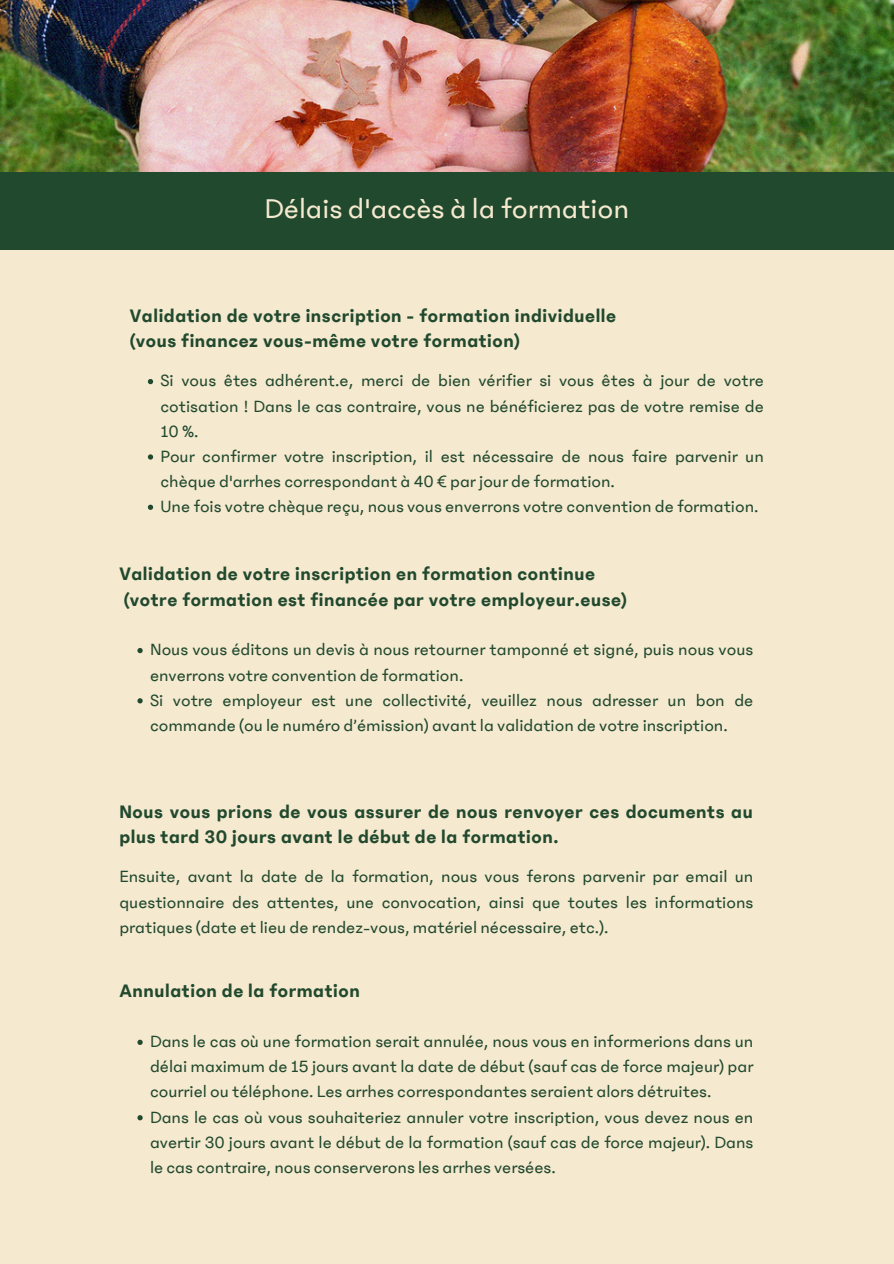
<style>
.page{position:relative;width:894px;height:1264px;background:#fff}
.page>*{position:absolute;margin:0;border:0;box-sizing:border-box;transform-origin:0 0}
.t1{font:30px "Phantom Sans 0.6";color:#f5e9cf}
.t2{font:600 19.5px/25.2px "Phantom Sans 0.6";letter-spacing:.03em;color:#21492e}
.t3{font:18px/25.2px "Phantom Sans 0.6";color:#21492e;text-align:justify}
</style>
<div class="page">
<div style="left:0;top:0;width:893px;height:1263px;background:#f5e9cf"></div>
<div style="left:0;top:171px;width:893px;height:78px;background:#21492e"></div>
<svg style="left:148px;top:379px;width:5px;height:5px"></svg>
<svg style="left:148px;top:454px;width:5px;height:5px"></svg>
<svg style="left:148px;top:504px;width:5px;height:6px"></svg>
<svg style="left:137px;top:648px;width:6px;height:5px"></svg>
<svg style="left:137px;top:698px;width:6px;height:5px"></svg>
<svg style="left:137px;top:1039px;width:6px;height:5px"></svg>
<svg style="left:137px;top:1115px;width:6px;height:5px"></svg>
<img style="left:0;top:0;width:893px;height:171px">
<p class="t1" style="left:264px;top:193px;width:366px">Délais d'accès à la formation</p>
<h1 class="t2" style="left:130px;top:304px;width:487px">Validation de votre inscription - formation individuelle (vous financez vous-même votre formation)</h1>
<h2 class="t3" style="left:160px;top:368px;width:604px">Si vous êtes adhérent.e, merci de bien vérifier si vous êtes à jour de votre cotisation ! Dans le cas contraire, vous ne bénéficierez pas de votre remise de 10 %.</h2>
<p class="t3" style="left:160px;top:444px;width:604px">Pour confirmer votre inscription, il est nécessaire de nous faire parvenir un chèque d'arrhes correspondant à 40 € par jour de formation.</p>
<p class="t3" style="left:160px;top:494px;width:599px">Une fois votre chèque reçu, nous vous enverrons votre convention de formation.</p>
<p class="t2" style="left:119px;top:562px;width:509px">Validation de votre inscription en formation continue (votre formation est financée par votre employeur.euse)</p>
<h2 class="t3" style="left:150px;top:637px;width:604px">Nous vous éditons un devis à nous retourner tamponné et signé, puis nous vous enverrons votre convention de formation.</h2>
<p class="t3" style="left:150px;top:687px;width:604px">Si votre employeur est une collectivité, veuillez nous adresser un bon de commande (ou le numéro d’émission) avant la validation de votre inscription.</p>
<p class="t2" style="left:119px;top:799px;width:634px">Nous vous prions de vous assurer de nous renvoyer ces documents au plus tard 30 jours avant le début de la formation.</p>
<h2 class="t3" style="left:119px;top:864px;width:635px">Ensuite, avant la date de la formation, nous vous ferons parvenir par email un questionnaire des attentes, une convocation, ainsi que toutes les informations pratiques (date et lieu de rendez-vous, matériel nécessaire, etc.).</h2>
<p class="t2" style="left:119px;top:978px;width:242px">Annulation de la formation</p>
<h2 class="t3" style="left:150px;top:1029px;width:604px">Dans le cas où une formation serait annulée, nous vous en informerions dans un délai maximum de 15 jours avant la date de début (sauf cas de force majeur) par courriel ou téléphone. Les arrhes correspondantes seraient alors détruites.</h2>
<p class="t3" style="left:150px;top:1104px;width:604px">Dans le cas où vous souhaiteriez annuler votre inscription, vous devez nous en avertir 30 jours avant le début de la formation (sauf cas de force majeur). Dans le cas contraire, nous conserverons les arrhes versées.</p>
</div>
